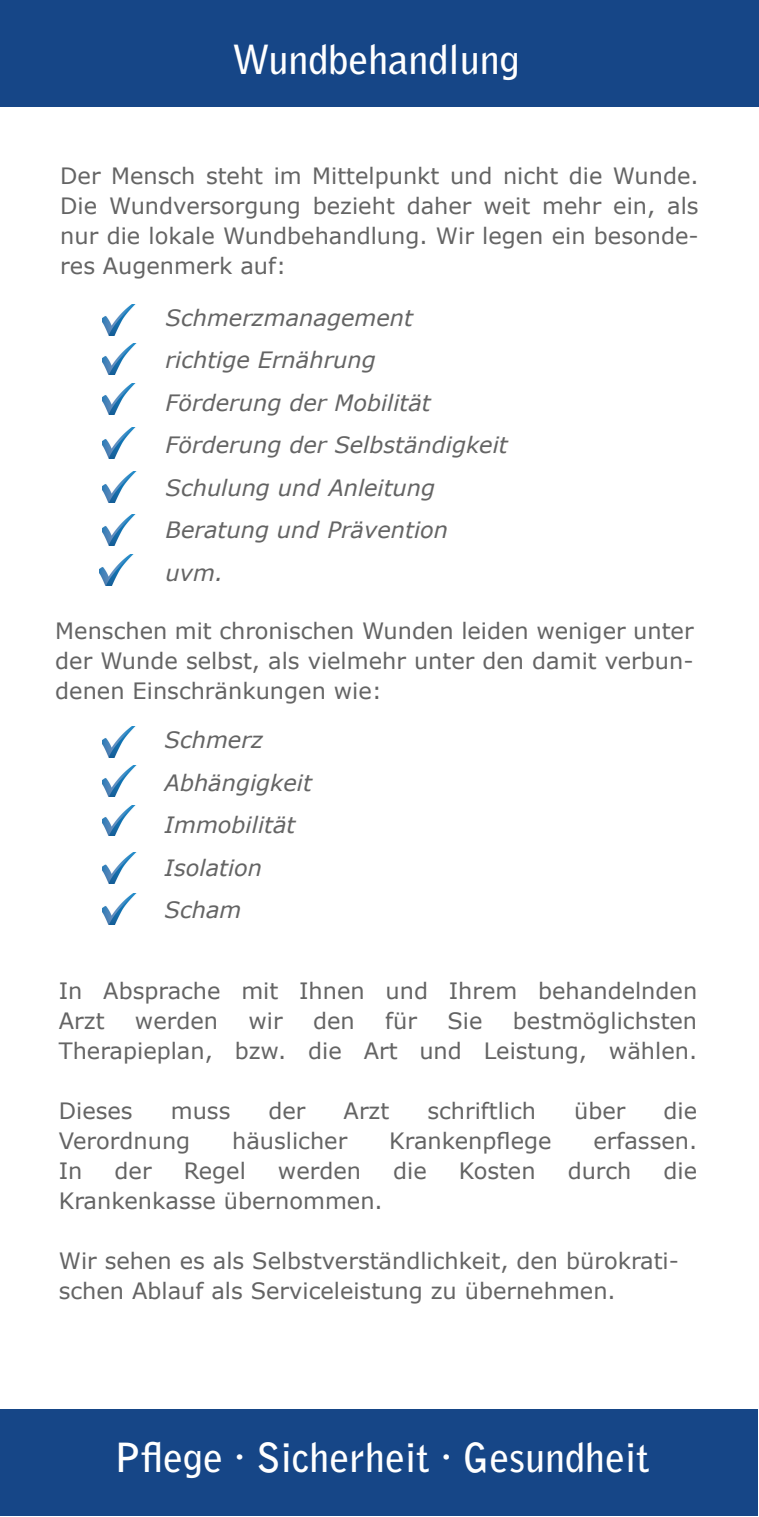
<style>
.page{position:relative;width:759px;height:1517px;background:#fff}
.page>*{position:absolute;margin:0;border:0;box-sizing:border-box;transform-origin:0 0}
.t1{font:700 40px "Bell Gothic Std";color:#fff}
.t2{font:22.5px/30px "Verdana";color:#646464;text-align:justify}
.t3{font:italic 22.5px/42.5px "Verdana";color:#646464}
</style>
<div class="page">
<div style="left:0;top:0;width:758px;height:106px;background:#164687"></div>
<div style="left:0;top:1408px;width:756px;height:107px;background:#164687"></div>
<img style="left:102px;top:304px;width:34px;height:31px">
<img style="left:102px;top:344px;width:34px;height:31px">
<img style="left:102px;top:383px;width:34px;height:31px">
<img style="left:102px;top:427px;width:34px;height:31px">
<img style="left:102px;top:472px;width:34px;height:30px">
<img style="left:102px;top:514px;width:34px;height:31px">
<img style="left:99px;top:555px;width:34px;height:31px">
<img style="left:102px;top:726px;width:34px;height:31px">
<img style="left:102px;top:765px;width:35px;height:31px">
<img style="left:102px;top:805px;width:34px;height:31px">
<img style="left:102px;top:852px;width:35px;height:31px">
<img style="left:102px;top:893px;width:35px;height:31px">
<h1 class="t1" style="left:232px;top:35px;width:289px">Wundbehandlung</h1>
<p class="t2" style="left:60px;top:160px;width:639px">Der Mensch steht im Mittelpunkt und nicht die Wunde.<br>Die Wundversorgung bezieht daher weit mehr ein, als nur die lokale Wundbehandlung. Wir legen ein besonde&shy;res Augenmerk auf:</p>
<p class="t3" style="left:165px;top:296px;width:343px">Schmerzmanagement<br>richtige Ernährung<br>Förderung der Mobilität<br>Förderung der Selbständigkeit<br>Schulung und Anleitung<br>Beratung und Prävention uvm.</p>
<p class="t2" style="left:55px;top:615px;width:639px">Menschen mit chronischen Wunden leiden weniger unter der Wunde selbst, als vielmehr unter den damit verbun&shy;denen Einschränkungen wie:</p>
<p class="t3" style="left:164px;top:718px;width:149px">Schmerz<br>Abhängigkeit<br>Immobilität<br>Isolation<br>Scham</p>
<p class="t2" style="left:59px;top:975px;width:639px">In Absprache mit Ihnen und Ihrem behandelnden<br>Arzt</p>
<p class="t2" style="left:135px;top:1005px;width:85px">werden</p>
<p class="t2" style="left:248px;top:1005px;width:36px">wir</p>
<p class="t2" style="left:313px;top:1005px;width:43px">den</p>
<p class="t2" style="left:385px;top:1005px;width:33px">für</p>
<p class="t2" style="left:447px;top:1005px;width:36px">Sie</p>
<p class="t2" style="left:59px;top:1005px;width:639px;text-align:right">bestmöglichsten<br>Therapieplan, bzw. die Art und Leistung, wählen.</p>
<p class="t2" style="left:59px;top:1095px;width:75px">Dieses</p>
<p class="t2" style="left:171px;top:1095px;width:61px">muss</p>
<p class="t2" style="left:268px;top:1095px;width:39px">der</p>
<p class="t2" style="left:343px;top:1095px;width:47px">Arzt</p>
<p class="t2" style="left:427px;top:1095px;width:110px">schriftlich</p>
<p class="t2" style="left:574px;top:1095px;width:53px">über</p>
<p class="t2" style="left:663px;top:1095px;width:35px">die</p>
<p class="t2" style="left:59px;top:1125px;width:133px">Verordnung</p>
<p class="t2" style="left:232px;top:1125px;width:117px">häuslicher</p>
<p class="t2" style="left:389px;top:1125px;width:164px">Krankenpflege</p>
<p class="t2" style="left:593px;top:1125px;width:105px">erfassen.</p>
<p class="t2" style="left:59px;top:1155px;width:25px">In</p>
<p class="t2" style="left:115px;top:1155px;width:39px">der</p>
<p class="t2" style="left:184px;top:1155px;width:64px">Regel</p>
<p class="t2" style="left:278px;top:1155px;width:85px">werden</p>
<p class="t2" style="left:393px;top:1155px;width:35px">die</p>
<p class="t2" style="left:458px;top:1155px;width:78px">Kosten</p>
<p class="t2" style="left:567px;top:1155px;width:65px">durch</p>
<p class="t2" style="left:663px;top:1155px;width:35px">die</p>
<p class="t2" style="left:59px;top:1185px;width:325px">Krankenkasse übernommen.</p>
<p class="t2" style="left:59px;top:1245px;width:621px">Wir sehen es als Selbstverständlichkeit, den bürokrati&shy;schen Ablauf als Serviceleistung zu übernehmen.</p>
<h1 class="t1" style="left:114px;top:1433px;width:537px">Pflege · Sicherheit ∙ Gesundheit</h1>
</div>
